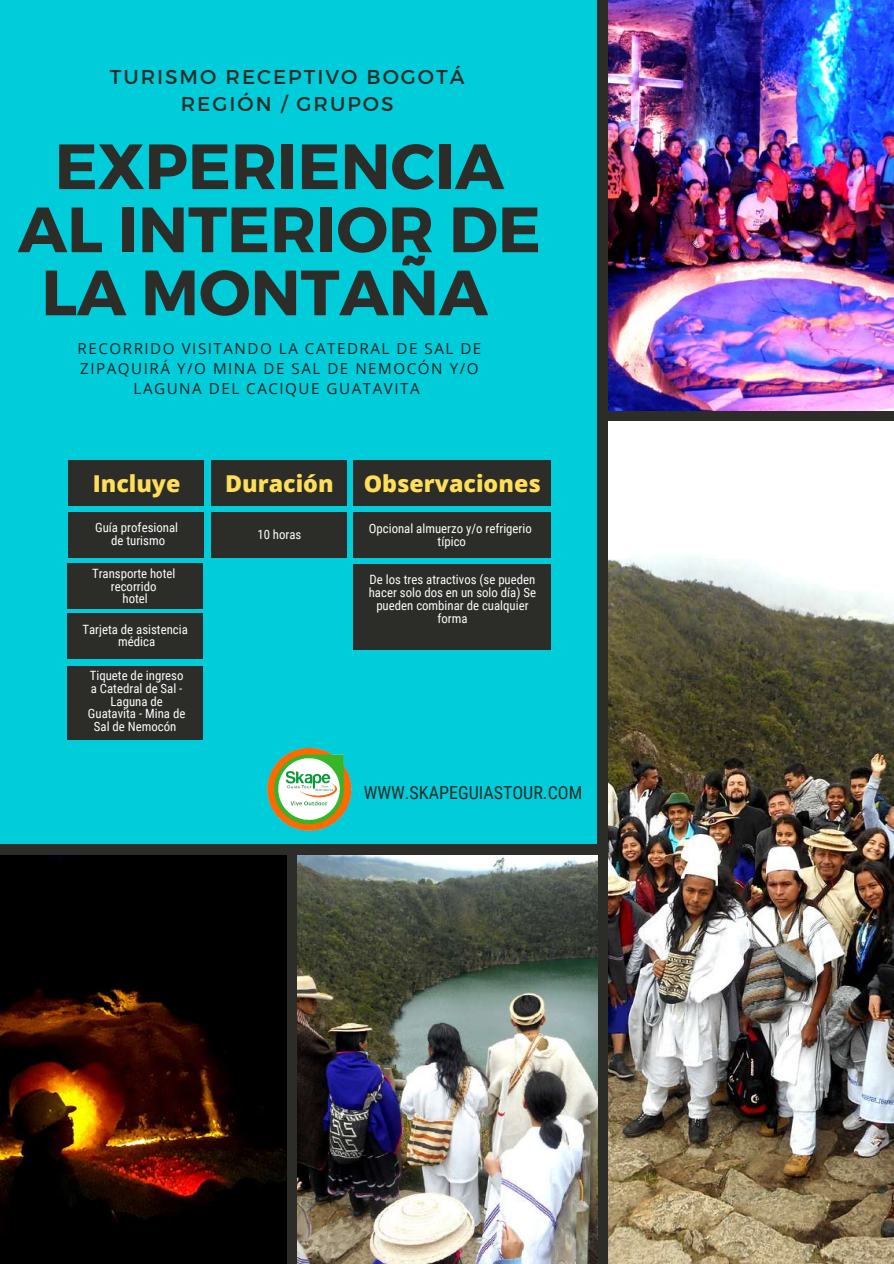
<style>
.page{position:relative;width:894px;height:1264px;background:#fff}
.page>*{position:absolute;margin:0;border:0;box-sizing:border-box;transform-origin:0 0}
.t1{font:700 63.75px/63px "Montserrat";color:#2c2c29;text-align:center}
.t2{font:800 23.25px "Open Sans";color:#ffde59}
.t3{font:19.95px/27px "Montserrat";letter-spacing:.1em;color:#2c2c29;text-align:center}
.t4{font:18px "Roboto Condensed";color:#2c2c29}
.t5{font:15.15px/20.2px "Open Sans";letter-spacing:.1em;color:#232425;text-align:center}
.t6{font:12.75px/12.8px "Roboto Condensed";color:#fcfcfc;text-align:center}
</style>
<div class="page">
<div style="left:0;top:0;width:893px;height:1263px;background:#2c2c29"></div>
<div style="left:0;top:0;width:597px;height:843px;background:#00ccda"></div>
<img style="left:608px;top:0;width:285px;height:410px">
<img style="left:608px;top:421px;width:285px;height:842px">
<img style="left:0;top:855px;width:286px;height:408px">
<img style="left:297px;top:855px;width:300px;height:408px">
<div style="left:69px;top:512px;width:135px;height:45px;background:#2c2c29"></div>
<div style="left:68px;top:564px;width:135px;height:45px;background:#2c2c29"></div>
<div style="left:68px;top:613px;width:135px;height:45px;background:#2c2c29"></div>
<div style="left:69px;top:461px;width:135px;height:45px;background:#2c2c29"></div>
<div style="left:212px;top:512px;width:135px;height:45px;background:#2c2c29"></div>
<div style="left:212px;top:461px;width:135px;height:45px;background:#2c2c29"></div>
<div style="left:68px;top:666px;width:135px;height:73px;background:#2c2c29"></div>
<div style="left:353px;top:512px;width:197px;height:45px;background:#2c2c29"></div>
<div style="left:353px;top:461px;width:197px;height:45px;background:#2c2c29"></div>
<div style="left:353px;top:564px;width:197px;height:85px;background:#2c2c29"></div>
<img style="left:267px;top:747px;width:85px;height:84px">
<h3 class="t3" style="left:110px;top:62px;width:356px">TURISMO RECEPTIVO BOGOTÁ<br>REGIÓN / GRUPOS</h3>
<h1 class="t1" style="left:18px;top:132px;width:524px">EXPERIENCIA<br>AL INTERIOR DE<br>LA MONTAÑA</h1>
<p class="t5" style="left:77px;top:337px;width:405px">RECORRIDO VISITANDO LA CATEDRAL DE SAL DE<br>ZIPAQUIRÁ Y/O MINA DE SAL DE NEMOCÓN Y/O<br>LAGUNA DEL CACIQUE GUATAVITA</p>
<h2 class="t2" style="left:93px;top:467px;width:89px">Incluye</h2>
<p class="t6" style="left:95px;top:521px;width:84px">Guía profesional de turismo</p>
<p class="t6" style="left:92px;top:567px;width:85px">Transporte hotel recorrido<br>hotel</p>
<p class="t6" style="left:82px;top:623px;width:107px">Tarjeta de asistencia médica</p>
<p class="t6" style="left:88px;top:669px;width:99px">Tiquete de ingreso a Catedral de Sal -<br>Laguna de<br>Guatavita - Mina de<br>Sal de Nemocón</p>
<h2 class="t2" style="left:225px;top:467px;width:110px">Duración</h2>
<p class="t6" style="left:257px;top:528px;width:46px">10 horas</p>
<h2 class="t2" style="left:363px;top:467px;width:178px">Observaciones</h2>
<p class="t6" style="left:369px;top:522px;width:164px">Opcional almuerzo y/o refrigerio típico</p>
<p class="t6" style="left:369px;top:573px;width:169px">De los tres atractivos (se pueden hacer solo dos en un solo día) Se pueden combinar de cualquier forma</p>
<h3 class="t4" style="left:363px;top:782px;width:220px">WWW.SKAPEGUIASTOUR.COM</h3>
</div>
